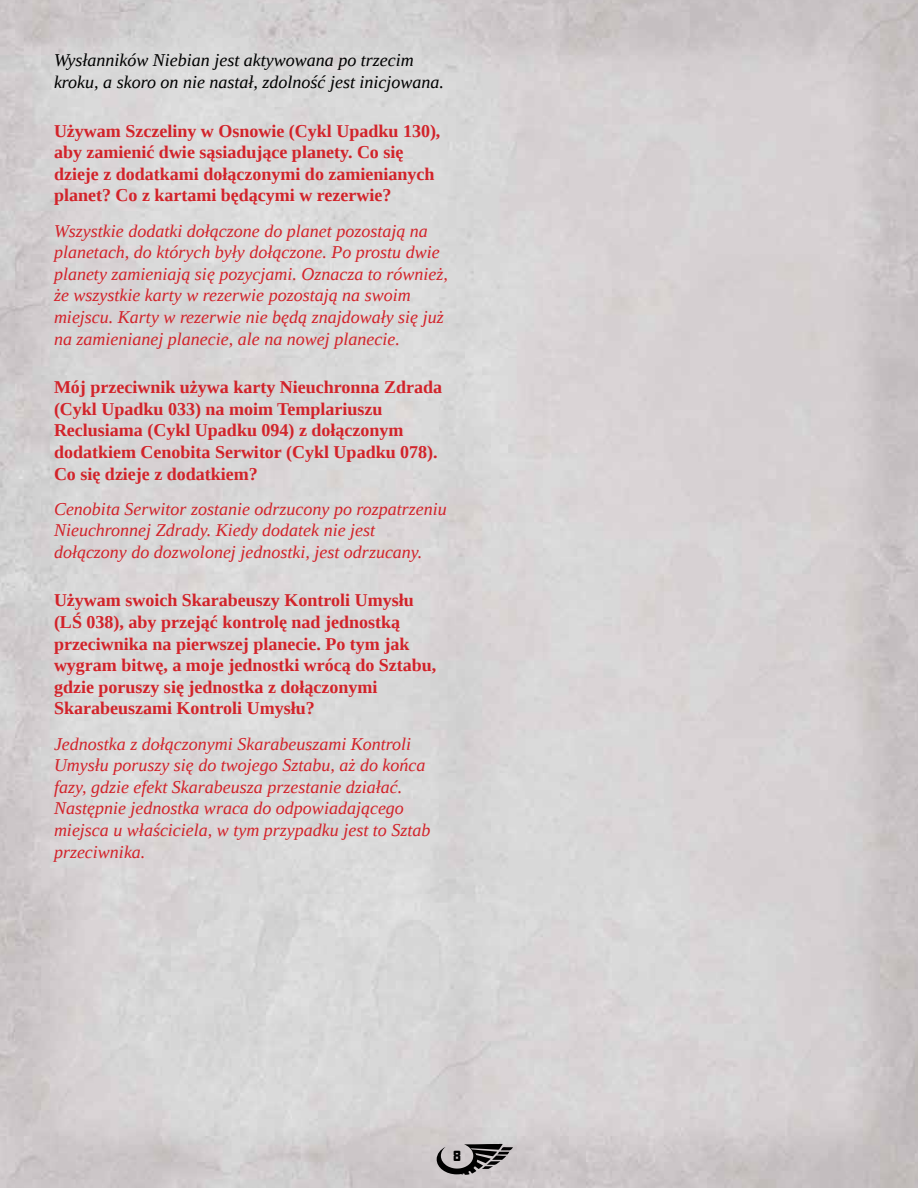
<style>
.page{position:relative;width:918px;height:1188px;background:#fff}
.page>*{position:absolute;margin:0;border:0;box-sizing:border-box;transform-origin:0 0}
.t1{font:italic 18px/21.6px "Liberation Serif";color:#d2232a}
.t2{font:700 18px/21.6px "Liberation Serif";color:#d2232a}
.t3{font:italic 18px/21.6px "Liberation Serif";color:#000}
.t4{font:15px "Armorhide";color:#000}
</style>
<div class="page">
<svg style="left:437px;top:1144px;width:76px;height:31px;background:#848081"></svg>
<p class="t3" style="left:54px;top:50px;width:392px">Wysłanników Niebian jest aktywowana po trzecim kroku, a skoro on nie nastał, zdolność jest inicjowana.</p>
<p class="t2" style="left:54px;top:120px;width:388px">Używam Szczeliny w Osnowie (Cykl Upadku 130), aby zamienić dwie sąsiadujące planety. Co się dzieje z dodatkami dołączonymi do zamienianych planet? Co z kartami będącymi w rezerwie?</p>
<p class="t1" style="left:54px;top:220px;width:395px">Wszystkie dodatki dołączone do planet pozostają na planetach, do których były dołączone. Po prostu dwie planety zamieniają się pozycjami. Oznacza to również, że wszystkie karty w rezerwie pozostają na swoim miejscu. Karty w rezerwie nie będą znajdowały się już na zamienianej planecie, ale na nowej planecie.</p>
<p class="t2" style="left:54px;top:376px;width:390px">Mój przeciwnik używa karty Nieuchronna Zdrada (Cykl Upadku 033) na moim Templariuszu Reclusiama (Cykl Upadku 094) z dołączonym dodatkiem Cenobita Serwitor (Cykl Upadku 078).<br>Co się dzieje z dodatkiem?</p>
<p class="t1" style="left:54px;top:498px;width:394px">Cenobita Serwitor zostanie odrzucony po rozpatrzeniu<br>Nieuchronnej Zdrady. Kiedy dodatek nie jest dołączony do dozwolonej jednostki, jest odrzucany.</p>
<p class="t2" style="left:54px;top:589px;width:384px">Używam swoich Skarabeuszy Kontroli Umysłu (LŚ 038), aby przejąć kontrolę nad jednostką przeciwnika na pierwszej planecie. Po tym jak wygram bitwę, a moje jednostki wrócą do Sztabu, gdzie poruszy się jednostka z dołączonymi Skarabeuszami Kontroli Umysłu?</p>
<p class="t1" style="left:54px;top:733px;width:378px">Jednostka z dołączonymi Skarabeuszami Kontroli Umysłu poruszy się do twojego Sztabu, aż do końca fazy, gdzie efekt Skarabeusza przestanie działać.<br>Następnie jednostka wraca do odpowiadającego miejsca u właściciela, w tym przypadku jest to Sztab przeciwnika.</p>
<p class="t4" style="left:454px;top:1145px;width:10px">8</p>
</div>
